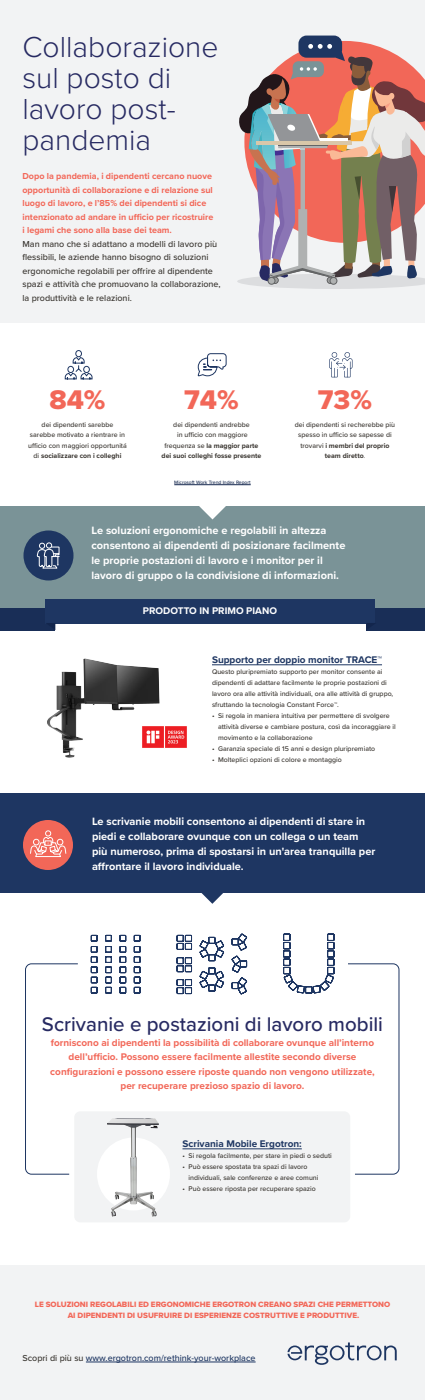
<style>
.page{position:relative;width:425px;height:1400px;background:#fff}
.page>*{position:absolute;margin:0;border:0;box-sizing:border-box;transform-origin:0 0}
.t1{font:300 30px/31px "Proxima Nova";color:#272a62}
.t2{font:28px "Proxima Nova Extrabld";color:#f26758}
.t3{font:500 20.5px "Proxima Nova";color:#272a62}
.t4{font:700 11px/15px "Proxima Nova";color:#fff}
.t5{font:700 10px/14.5px "Proxima Nova";color:#f26758;text-align:center}
.t6{font:700 10px "Proxima Nova";color:#1e3662}
.t7{font:700 10px "Proxima Nova";color:#fff}
.t8{font:500 9px/13.5px "Proxima Nova";color:#393530}
.t9{font:700 9px/13.5px "Proxima Nova";color:#f26758}
.t10{font:500 9px "Proxima Nova";color:#1e3662}
.t11{font:8px/11px "Proxima Nova Extrabld";color:#f26758;text-align:center}
.t12{font:500 7px/10.5px "Proxima Nova";color:#393530;text-align:center}
.t13{font:500 5px "Proxima Nova";color:#13264d}
.s1{font-weight:700}
.s2{font-family:"Minion Pro";font-weight:400;font-size:6px;color:#231f20}
.s3{color:#393530}
</style>
<div class="page">
<div style="left:0;top:0;width:425px;height:322px;background:#f2f3f4"></div>
<svg style="left:237px;top:36px;width:188px;height:253px"></svg>
<div style="left:0;top:506px;width:425px;height:104px;background:#7a9397"></div>
<svg style="left:199px;top:506px;width:27px;height:13px"></svg>
<div style="left:0;top:608px;width:55px;height:22px;background:#192e57"></div>
<div style="left:366px;top:608px;width:59px;height:22px;background:#192e57"></div>
<div style="left:45px;top:599px;width:330px;height:24px;background:#1e3662"></div>
<svg style="left:25px;top:963px;width:374px;height:212px"></svg>
<div style="left:74px;top:1111px;width:276px;height:111px;background:#f2f3f4;border-radius:6px"></div>
<div style="left:0;top:793px;width:425px;height:100px;background:#1e3662"></div>
<svg style="left:201px;top:893px;width:22px;height:11px"></svg>
<svg style="left:91px;top:934px;width:244px;height:61px"></svg>
<div style="left:0;top:1265px;width:425px;height:135px;background:#f2f3f4"></div>
<svg style="left:65px;top:350px;width:162px;height:29px"></svg>
<svg style="left:329px;top:352px;width:24px;height:25px"></svg>
<hr style="left:174px;top:485px;width:77px;height:1px;background:#13264d">
<div style="left:24px;top:531px;width:50px;height:50px;background:#1e3662;border-radius:50%"></div>
<svg style="left:37px;top:542px;width:23px;height:27px"></svg>
<img style="left:169px;top:726px;width:18px;height:22px">
<div style="left:97px;top:1138px;width:73px;height:72px;background:#fff;border-radius:50%"></div>
<img style="left:47px;top:658px;width:122px;height:100px">
<div style="left:23px;top:820px;width:50px;height:50px;background:#f26758;border-radius:50%"></div>
<svg style="left:30px;top:830px;width:36px;height:27px"></svg>
<hr style="left:212px;top:664px;width:170px;height:1px;background:#1e3662">
<hr style="left:182px;top:1148px;width:120px;height:1px;background:#1e3662">
<hr style="left:86px;top:1362px;width:170px;height:1px;background:#1e3662">
<svg style="left:287px;top:1342px;width:110px;height:23px"></svg>
<img style="left:107px;top:1118px;width:50px;height:99px">
<p class="t1" style="left:22px;top:30px;width:197px">Collaborazione sul posto di lavoro post&shy;pandemia</p>
<p class="t9" style="left:22px;top:169px;width:192px">Dopo la pandemia, i dipendenti cercano nuove opportunità di collaborazione e di relazione sul luogo di lavoro, e l’85% dei dipendenti si dice intenzionato ad andare in ufficio per ricostruire i legami che sono alla base dei team.</p>
<p class="t8" style="left:22px;top:237px;width:200px">Man mano che si adattano a modelli di lavoro più flessibili, le aziende hanno bisogno di soluzioni ergonomiche regolabili per offrire al dipendente spazi e attività che promuovano la collaborazione, la produttività e le relazioni.</p>
<p class="t2" style="left:49px;top:378px;width:58px">84%</p>
<p class="t12" style="left:28px;top:419px;width:100px">dei dipendenti sarebbe sarebbe motivato a rientrare in ufficio con maggiori opportunitá di <span class="s1">socializzare con i colleghi</span></p>
<p class="t2" style="left:184px;top:378px;width:56px">74%</p>
<p class="t12" style="left:162px;top:419px;width:101px">dei dipendenti andrebbe<br>in ufficio con maggiore frequenza se <span class="s1">la maggior parte dei suoi colleghi fosse presente</span></p>
<p class="t13" style="left:174px;top:479px;width:78px">Microsoft Work Trend Index Report</p>
<p class="t2" style="left:318px;top:378px;width:56px">73%</p>
<p class="t12" style="left:295px;top:419px;width:102px">dei dipendenti si recherebbe più spesso in ufficio se sapesse di trovarvi <span class="s1">i membri del proprio team diretto</span><span class="s2">.</span></p>
<p class="t4" style="left:92px;top:522px;width:255px">Le soluzioni ergonomiche e regolabili in altezza consentono ai dipendenti di posizionare facilmente le proprie postazioni di lavoro e i monitor per il lavoro di gruppo o la condivisione di informazioni.</p>
<p class="t7" style="left:143px;top:603px;width:136px">PRODOTTO IN PRIMO PIANO</p>
<p class="t6" style="left:212px;top:653px;width:172px">Supporto per doppio monitor TRACE™</p>
<p class="t12" style="left:212px;top:666px;width:183px;line-height:11px;text-align:left">Questo pluripremiato supporto per monitor consente ai dipendenti di adattare facilmente le proprie postazioni di lavoro ora alle attività individuali, ora alle attività di gruppo, sfruttando la tecnologia Constant Force™.</p>
<p class="t12" style="left:218px;top:710px;width:179px;line-height:11px;text-align:left;text-indent:-6px">• Si regola in maniera intuitiva per permettere di svolgere attività diverse e cambiare postura, così da incoraggiare il movimento e la collaborazione</p>
<p class="t12" style="left:212px;top:744px;width:165px">• Garanzia speciale di 15 anni e design pluripremiato</p>
<p class="t12" style="left:212px;top:755px;width:131px">• Molteplici opzioni di colore e montaggio</p>
<p class="t4" style="left:92px;top:813px;width:285px">Le scrivanie mobili consentono ai dipendenti di stare in piedi e collaborare ovunque con un collega o un team più numeroso, prima di spostarsi in un'area tranquilla per affrontare il lavoro individuale.</p>
<p class="t3" style="left:42px;top:1009px;width:343px">Scrivanie e postazioni di lavoro mobili</p>
<p class="t5" style="left:50px;top:1035px;width:326px">forniscono ai dipendenti la possibilità di collaborare ovunque all’interno dell’ufficio. Possono essere facilmente allestite secondo diverse configurazioni e possono essere riposte quando non vengono utilizzate, per recuperare prezioso spazio di lavoro.</p>
<p class="t6" style="left:182px;top:1137px;width:121px">Scrivania Mobile Ergotron:</p>
<p class="t12" style="left:182px;top:1151px;width:151px">• Si regola facilmente, per stare in piedi o seduti</p>
<p class="t12" style="left:189px;top:1161px;width:131px;line-height:11px;text-align:left;text-indent:-6px">• Può essere spostata tra spazi di lavoro individuali, sale conferenze e aree comuni</p>
<p class="t12" style="left:182px;top:1184px;width:135px">• Può essere riposta per recuperare spazio</p>
<p class="t11" style="left:35px;top:1299px;width:357px">LE SOLUZIONI REGOLABILI ED ERGONOMICHE ERGOTRON CREANO SPAZI CHE PERMETTONO<br>AI DIPENDENTI DI USUFRUIRE DI ESPERIENZE COSTRUTTIVE E PRODUTTIVE.</p>
<p class="t10" style="left:22px;top:1351px;width:235px"><span class="s3">Scopri di più su</span> www.ergotron.com/rethink-your-workplace</p>
</div>
